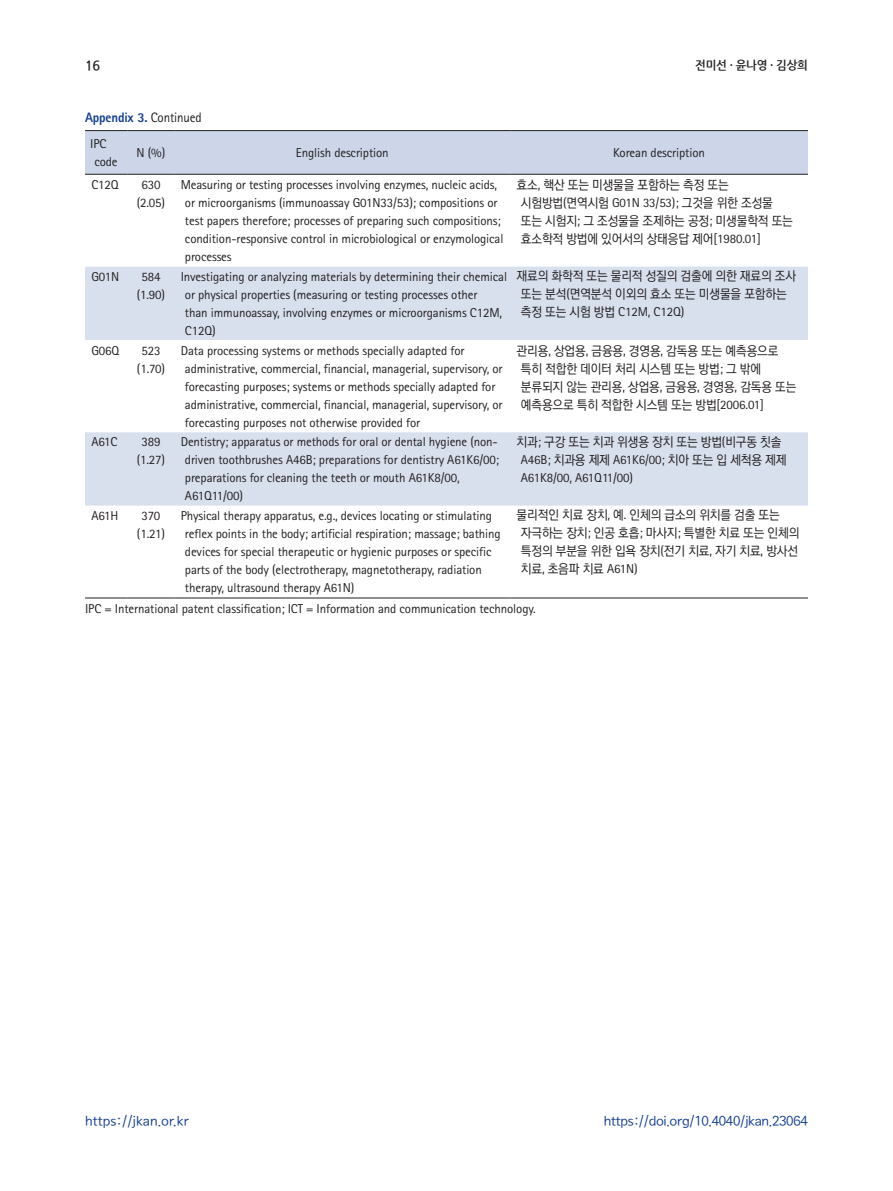
<style>
.page{position:relative;width:893px;height:1191px;background:#fff}
.page>*{position:absolute;margin:0;border:0;box-sizing:border-box;transform-origin:0 0}
.t1{font:800 13.65px "Rotis Sans Serif Std";letter-spacing:-.01em;color:#143e8f;scale:.95 1}
.t2{font:13.5px "Seoul Namsan M";letter-spacing:-.025em;color:#143e8f}
.t3{font:13.5px "Seoul Namsan M";color:#143e8f}
.t4{font:700 13.5px "Nanum Gothic";color:#231f20;scale:.95 1}
.t5{font:12.9px/18px "Rotis Sans Serif Std";letter-spacing:-.01em;color:#231f20}
.t6{font:500 12.9px/18px "Ko Pub World Dotum";letter-spacing:-.01em;color:#231f20;scale:.95 1}
.t7{font:700 12px "Nanum Gothic";letter-spacing:-.02em;color:#231f20;scale:.95 1}
.s1{font-weight:400;color:#231f20}
.s2{font-family:"Rotis Sans Serif Std";font-weight:400}
.s3{font-family:"Ko Pub World Dotum";font-weight:500}
</style>
<div class="page">
<div style="left:85px;top:131px;width:723px;height:43px;background:#ccd6e8"></div>
<svg style="left:85px;top:267px;width:723px;height:238px;fill:#d8e0ee"></svg>
<hr style="left:85px;top:130px;width:43px;height:1px;background:#231f20">
<hr style="left:128px;top:130px;width:46px;height:1px;background:#231f20">
<hr style="left:174px;top:130px;width:336px;height:1px;background:#231f20">
<hr style="left:510px;top:130px;width:298px;height:1px;background:#231f20">
<hr style="left:85px;top:598px;width:43px;height:1px;background:#231f20">
<hr style="left:128px;top:598px;width:46px;height:1px;background:#231f20">
<hr style="left:174px;top:598px;width:336px;height:1px;background:#231f20">
<hr style="left:510px;top:598px;width:298px;height:1px;background:#231f20">
<hr style="left:85px;top:174px;width:43px;height:1px;background:#231f20">
<hr style="left:128px;top:174px;width:46px;height:1px;background:#231f20">
<hr style="left:174px;top:174px;width:336px;height:1px;background:#231f20">
<hr style="left:510px;top:174px;width:298px;height:1px;background:#231f20">
<p class="t4" style="left:85px;top:59px;width:18px">16</p>
<p class="t7" style="left:695px;top:59px;width:120px">전미선 · 윤나영 · 김상희</p>
<p class="t1" style="left:85px;top:109px;width:124px">Appendix 3. <span class="s1">Continued</span></p>
<p class="t5" style="left:94px;top:134px;width:25px;text-indent:-4px">IPC code</p>
<p class="t5" style="left:137px;top:143px;width:30px">N (%)</p>
<p class="t5" style="left:296px;top:143px;width:94px">English description</p>
<p class="t5" style="left:613px;top:143px;width:93px">Korean description</p>
<p class="t5" style="left:91px;top:176px;width:29px">C12Q</p>
<p class="t5" style="left:137px;top:176px;width:30px;text-align:center">630 (2.05)</p>
<p class="t5" style="left:185px;top:176px;width:320px;text-indent:-4px">Measuring or testing processes involving enzymes, nucleic acids, or microorganisms (immunoassay G01N33/53); compositions or test papers therefore; processes of preparing such compositions; condition-responsive control in microbiological or enzymological processes</p>
<p class="t6" style="left:521px;top:176px;width:288px;text-indent:-4px">효소<span class="s2">,</span> 핵산 또는 미생물을 포함하는 측정 또는 시험방법<span class="s2">(</span>면역시험 <span class="s2">G01N 33/53);</span> 그것을 위한 조성물 또는 시험지<span class="s2">;</span> 그 조성물을 조제하는 공정<span class="s2">;</span> 미생물학적 또는 효소학적 방법에 있어서의 상태응답 제어<span class="s2">[1980.01]</span></p>
<p class="t5" style="left:91px;top:267px;width:29px">G01N</p>
<p class="t5" style="left:137px;top:267px;width:30px;text-align:center">584 (1.90)</p>
<p class="t5" style="left:185px;top:267px;width:324px;text-indent:-4px">Investigating or analyzing materials by determining their chemical or physical properties (measuring or testing processes other<br>than immunoassay, involving enzymes or microorganisms C12M, C12Q)</p>
<p class="t6" style="left:517px;top:268px;width:296px;text-align:center">재료의 화학적 또는 물리적 성질의 검출에 의한 재료의 조사 또는 분석<span class="s2">(</span>면역분석 이외의 효소 또는 미생물을 포함하는</p>
<p class="t5" style="left:521px;top:303px;width:165px"><span class="s3">측정 또는 시험 방법</span> C12M, C12Q)</p>
<p class="t5" style="left:91px;top:342px;width:30px">G06Q</p>
<p class="t5" style="left:137px;top:342px;width:30px;text-align:center">523 (1.70)</p>
<p class="t5" style="left:185px;top:342px;width:319px;text-indent:-4px">Data processing systems or methods specially adapted for administrative, commercial, financial, managerial, supervisory, or forecasting purposes; systems or methods specially adapted for administrative, commercial, financial, managerial, supervisory, or forecasting purposes not otherwise provided for</p>
<p class="t6" style="left:521px;top:342px;width:292px;text-indent:-4px">관리용<span class="s2">,</span> 상업용<span class="s2">,</span> 금융용<span class="s2">,</span> 경영용<span class="s2">,</span> 감독용 또는 예측용으로 특히 적합한 데이터 처리 시스템 또는 방법<span class="s2">;</span> 그 밖에 분류되지 않는 관리용<span class="s2">,</span> 상업용<span class="s2">,</span> 금융용<span class="s2">,</span> 경영용<span class="s2">,</span> 감독용 또는 예측용으로 특히 적합한 시스템 또는 방법<span class="s2">[2006.01]</span></p>
<p class="t5" style="left:91px;top:433px;width:28px">A61C</p>
<p class="t5" style="left:137px;top:433px;width:30px;text-align:center">389 (1.27)</p>
<p class="t5" style="left:185px;top:433px;width:316px;text-indent:-4px">Dentistry; apparatus or methods for oral or dental hygiene (non&shy;driven toothbrushes A46B; preparations for dentistry A61K6/00; preparations for cleaning the teeth or mouth A61K8/00, A61Q11/00)</p>
<p class="t6" style="left:517px;top:433px;width:286px;line-height:18.6px;text-align:center">치과<span class="s2">;</span> 구강 또는 치과 위생용 장치 또는 방법<span class="s2">(</span>비구동 칫솔<br><span class="s2">A46B;</span> 치과용 제제 <span class="s2">A61K6/00;</span> 치아 또는 입 세척용 제제</p>
<p class="t5" style="left:521px;top:469px;width:114px">A61K8/00, A61Q11/00)</p>
<p class="t5" style="left:91px;top:506px;width:29px">A61H</p>
<p class="t5" style="left:137px;top:506px;width:30px;text-align:center">370 (1.21)</p>
<p class="t5" style="left:185px;top:506px;width:317px;text-indent:-4px">Physical therapy apparatus, e.g., devices locating or stimulating reflex points in the body; artificial respiration; massage; bathing devices for special therapeutic or hygienic purposes or specific parts of the body (electrotherapy, magnetotherapy, radiation therapy, ultrasound therapy A61N)</p>
<p class="t6" style="left:521px;top:506px;width:295px;text-indent:-4px">물리적인 치료 장치<span class="s2">,</span> 예<span class="s2">.</span> 인체의 급소의 위치를 검출 또는 자극하는 장치<span class="s2">;</span> 인공 호흡<span class="s2">;</span> 마사지<span class="s2">;</span> 특별한 치료 또는 인체의 특정의 부분을 위한 입욕 장치<span class="s2">(</span>전기 치료<span class="s2">,</span> 자기 치료<span class="s2">,</span> 방사선 치료<span class="s2">,</span> 초음파 치료 <span class="s2">A61N)</span></p>
<p class="t5" style="left:85px;top:600px;width:452px">IPC = International patent classification; ICT = Information and communication technology.</p>
<p class="t3" style="left:85px;top:1114px;width:106px">https://jkan.or.kr</p>
<p class="t2" style="left:604px;top:1114px;width:206px">https://doi.org/10.4040/jkan.23064</p>
</div>
